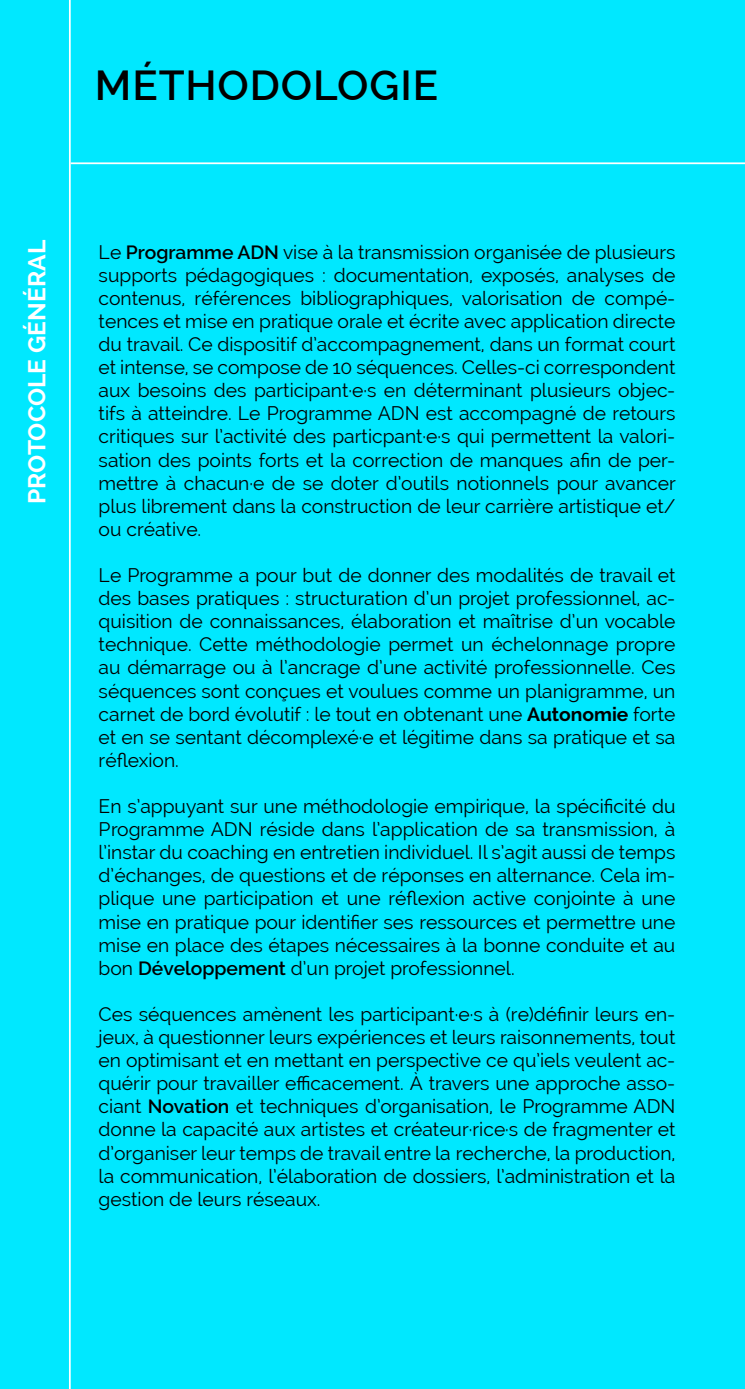
<style>
.page{position:relative;width:745px;height:1389px;background:#fff}
.page>*{position:absolute;margin:0;border:0;box-sizing:border-box;transform-origin:0 0}
.t1{font:600 42px "Raleway";letter-spacing:.02em;color:#000}
.t2{font:700 24.5px "Raleway";color:#fff}
.t3{font:19.25px/23.1px "Raleway";color:#000;text-align:justify}
.s1{font-weight:600}
.s2{font-weight:700}
</style>
<div class="page">
<div style="left:0;top:0;width:744px;height:1389px;background:#00e8ff"></div>
<hr style="left:69px;top:0;width:2px;height:1389px;background:#fff">
<hr style="left:71px;top:162px;width:673px;height:2px;background:#fff">
<h1 class="t1" style="left:95px;top:61px;width:344px">MÉTHODOLOGIE</h1>
<p class="t2" style="left:23px;top:504px;width:266px;rotate:-90deg">PROTOCOLE GÉNÉRAL</p>
<p class="t3" style="left:99px;top:240px;width:578px">Le <span class="s1">Programme ADN</span> vise à la transmission organisée de plusieurs supports pédagogiques : documentation, exposés, analyses de contenus, références bibliographiques, valorisation de compé&shy;tences et mise en pratique orale et écrite avec application directe du travail. Ce dispositif d’accompagnement, dans un format court et intense, se compose de 10 séquences. Celles-ci correspondent aux besoins des participant·e·s en déterminant plusieurs objec&shy;tifs à atteindre. Le Programme ADN est accompagné de retours critiques sur l’activité des particpant·e·s qui permettent la valori&shy;sation des points forts et la correction de manques afin de per&shy;mettre à chacun·e de se doter d’outils notionnels pour avancer plus librement dans la construction de leur carrière artistique et/ ou créative.</p>
<p class="t3" style="left:99px;top:564px;width:578px">Le Programme a pour but de donner des modalités de travail et des bases pratiques : structuration d’un projet professionnel, ac&shy;quisition de connaissances, élaboration et maîtrise d’un vocable technique. Cette méthodologie permet un échelonnage propre au démarrage ou à l’ancrage d’une activité professionnelle. Ces séquences sont conçues et voulues comme un planigramme, un carnet de bord évolutif : le tout en obtenant une <span class="s2">Autonomie</span> forte et en se sentant décomplexé·e et légitime dans sa pratique et sa réflexion.</p>
<p class="t3" style="left:99px;top:795px;width:578px">En s’appuyant sur une méthodologie empirique, la spécificité du Programme ADN réside dans l’application de sa transmission, à l’instar du coaching en entretien individuel. Il s’agit aussi de temps d’échanges, de questions et de réponses en alternance. Cela im&shy;plique une participation et une réflexion active conjointe à une mise en pratique pour identifier ses ressources et permettre une mise en place des étapes nécessaires à la bonne conduite et au bon <span class="s1">Développement</span> d’un projet professionnel.</p>
<p class="t3" style="left:99px;top:1003px;width:578px">Ces séquences amènent les participant·e·s à (re)définir leurs en&shy;jeux, à questionner leurs expériences et leurs raisonnements, tout en optimisant et en mettant en perspective ce qu’iels veulent ac&shy;quérir pour travailler efficacement. À travers une approche asso&shy;ciant <span class="s1">Novation</span> et techniques d’organisation, le Programme ADN donne la capacité aux artistes et créateur·rice·s de fragmenter et d’organiser leur temps de travail entre la recherche, la production, la communication, l’élaboration de dossiers, l’administration et la gestion de leurs réseaux.</p>
</div>
